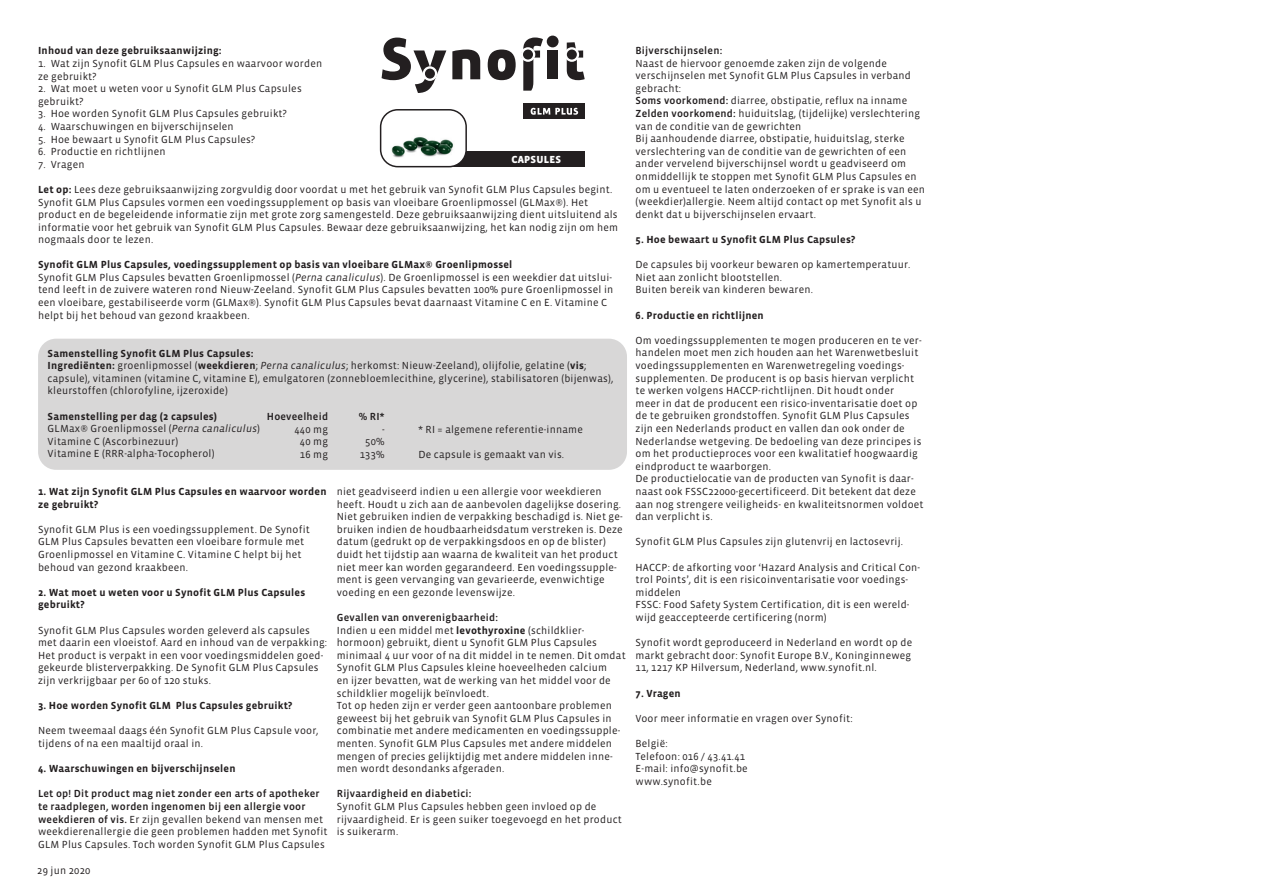
<style>
.page{position:relative;width:1263px;height:893px;background:#fff}
.page>*{position:absolute;margin:0;border:0;box-sizing:border-box;transform-origin:0 0}
.t1{font:10.5px/12.6px "Vista Sans";letter-spacing:.02em;color:#231f20}
.t2{font:700 10.5px/12.6px "Vista Sans";letter-spacing:.02em;color:#231f20}
.t3{font:10.5px/12.6px "Vista Sans Med";letter-spacing:.02em;color:#231f20}
.t4{font:900 10.5px "Vista Sans";letter-spacing:.02em;color:#fff}
.s1{font-weight:700}
.s2{font-style:italic}
.s3{font-family:"Vista Sans Med"}
</style>
<div class="page">
<div style="left:38px;top:339px;width:589px;height:131px;background:#d8d7d7;border-radius:18px"></div>
<div style="left:449px;top:152px;width:135px;height:15px;background:#231f20"></div>
<svg style="left:452px;top:50px;width:28px;height:29px"></svg>
<div style="left:548px;top:50px;width:10px;height:29px;background:#231f20"></div>
<div style="left:547px;top:36px;width:12px;height:11px;background:#231f20;border-radius:50%"></div>
<svg style="left:488px;top:38px;width:55px;height:53px"></svg>
<svg style="left:382px;top:38px;width:64px;height:55px"></svg>
<svg style="left:566px;top:42px;width:19px;height:38px"></svg>
<div style="left:523px;top:103px;width:62px;height:16px;background:#231f20"></div>
<svg style="left:531px;top:108px;width:47px;height:7px"></svg>
<img style="left:381px;top:137px;width:83px;height:30px">
<div style="left:380px;top:109px;width:87px;height:58px;border:2px solid #231f20;border-radius:17px"></div>
<p class="t2" style="left:38px;top:45px;width:185px">Inhoud van deze gebruiksaanwijzing:</p>
<p class="t1" style="left:38px;top:57px;width:286px">1. Wat zijn Synofit GLM Plus Capsules en waarvoor worden ze gebruikt?</p>
<p class="t1" style="left:38px;top:83px;width:265px">2. Wat moet u weten voor u Synofit GLM Plus Capsules gebruikt?</p>
<p class="t1" style="left:38px;top:108px;width:250px">3. Hoe worden Synofit GLM Plus Capsules gebruikt?</p>
<p class="t1" style="left:38px;top:120px;width:197px">4. Waarschuwingen en bijverschijnselen</p>
<p class="t1" style="left:38px;top:133px;width:218px">5. Hoe bewaart u Synofit GLM Plus Capsules?</p>
<p class="t1" style="left:38px;top:146px;width:129px">6. Productie en richtlijnen</p>
<p class="t1" style="left:38px;top:158px;width:48px">7. Vragen</p>
<p class="t4" style="left:511px;top:154px;width:51px">CAPSULES</p>
<p class="t1" style="left:38px;top:183px;width:581px"><span class="s1">Let op:</span> Lees deze gebruiksaanwijzing zorgvuldig door voordat u met het gebruik van Synofit GLM Plus Capsules begint.<br>Synofit GLM Plus Capsules vormen een voedingssupplement op basis van vloeibare Groenlipmossel (GLMax®). Het product en de begeleidende informatie zijn met grote zorg samengesteld. Deze gebruiksaanwijzing dient uitsluitend als informatie voor het gebruik van Synofit GLM Plus Capsules. Bewaar deze gebruiksaanwijzing, het kan nodig zijn om hem nogmaals door te lezen.</p>
<p class="t1" style="left:38px;top:259px;width:577px"><span class="s1">Synofit GLM Plus Capsules, voedingssupplement op basis van vloeibare GLMax® Groenlipmossel<br></span>Synofit GLM Plus Capsules bevatten Groenlipmossel (<span class="s2">Perna canaliculus</span>). De Groenlipmossel is een weekdier dat uitslui&shy;tend leeft in de zuivere wateren rond Nieuw-Zeeland. Synofit GLM Plus Capsules bevatten 100% pure Groenlipmossel in een vloeibare, gestabiliseerde vorm (GLMax®). Synofit GLM Plus Capsules bevat daarnaast Vitamine C en E. Vitamine C helpt bij het behoud van gezond kraakbeen.</p>
<p class="t1" style="left:48px;top:347px;width:567px"><span class="s1">Samenstelling Synofit GLM Plus Capsules:<br>Ingrediënten:</span> groenlipmossel (<span class="s1">weekdieren</span>; <span class="s2">Perna canaliculus</span>; herkomst: Nieuw-Zeeland), olijfolie, gelatine (<span class="s1">vis</span>; capsule), vitaminen (vitamine C, vitamine E), emulgatoren (zonnebloemlecithine, glycerine), stabilisatoren (bijenwas), kleurstoffen (chlorofyline, ijzeroxide)</p>
<p class="t1" style="left:48px;top:410px;width:214px"><span class="s1">Samenstelling per dag (2 capsules)<br></span>GLMax® Groenlipmossel (<span class="s2">Perna canaliculus</span>)<br>Vitamine C (Ascorbinezuur)<br>Vitamine E (RRR-alpha-Tocopherol)</p>
<p class="t3" style="left:267px;top:410px;width:63px">Hoeveelheid</p>
<p class="t3" style="left:359px;top:410px;width:27px">% RI*</p>
<p class="t1" style="left:360px;top:423px;width:26px;text-align:right">-<br>50%<br>133%</p>
<p class="t1" style="left:419px;top:423px;width:166px">* RI = algemene referentie-inname</p>
<p class="t1" style="left:294px;top:423px;width:35px;text-align:center">440 mg<br>40 mg<br>16 mg</p>
<p class="t1" style="left:419px;top:448px;width:147px">De capsule is gemaakt van vis.</p>
<p class="t2" style="left:38px;top:485px;width:290px">1. Wat zijn Synofit GLM Plus Capsules en waarvoor worden ze gebruikt?</p>
<p class="t1" style="left:38px;top:523px;width:273px">Synofit GLM Plus is een voedingssupplement. De Synofit GLM Plus Capsules bevatten een vloeibare formule met Groenlipmossel en Vitamine C. Vitamine C helpt bij het behoud van gezond kraakbeen.</p>
<p class="t2" style="left:38px;top:586px;width:269px">2. Wat moet u weten voor u Synofit GLM Plus Capsules gebruikt?</p>
<p class="t1" style="left:38px;top:624px;width:291px">Synofit GLM Plus Capsules worden geleverd als capsules met daarin een vloeistof. Aard en inhoud van de verpakking:<br>Het product is verpakt in een voor voedingsmiddelen goed&shy;gekeurde blisterverpakking. De Synofit GLM Plus Capsules zijn verkrijgbaar per 60 of 120 stuks.</p>
<p class="t2" style="left:38px;top:699px;width:256px">3. Hoe worden Synofit GLM Plus Capsules gebruikt?</p>
<p class="t1" style="left:38px;top:725px;width:282px">Neem tweemaal daags één Synofit GLM Plus Capsule voor, tijdens of na een maaltijd oraal in.</p>
<p class="t2" style="left:38px;top:762px;width:199px">4. Waarschuwingen en bijverschijnselen</p>
<p class="t3" style="left:38px;top:788px;width:283px">Let op! Dit product mag niet zonder een arts of apotheker te raadplegen, worden ingenomen bij een allergie voor</p>
<p class="t1" style="left:38px;top:813px;width:291px"><span class="s3">weekdieren of vis.</span> Er zijn gevallen bekend van mensen met weekdierenallergie die geen problemen hadden met Synofit<br>GLM Plus Capsules. Toch worden Synofit GLM Plus Capsules</p>
<p class="t1" style="left:37px;top:864px;width:55px">29 jun 2020</p>
<p class="t1" style="left:337px;top:485px;width:287px">niet geadviseerd indien u een allergie voor weekdieren heeft. Houdt u zich aan de aanbevolen dagelijkse dosering.<br>Niet gebruiken indien de verpakking beschadigd is. Niet ge&shy;bruiken indien de houdbaarheidsdatum verstreken is. Deze datum (gedrukt op de verpakkingsdoos en op de blister) duidt het tijdstip aan waarna de kwaliteit van het product niet meer kan worden gegarandeerd. Een voedingssupple&shy;ment is geen vervanging van gevarieerde, evenwichtige voeding en een gezonde levenswijze.</p>
<p class="t3" style="left:337px;top:611px;width:163px">Gevallen van onverenigbaarheid:</p>
<p class="t1" style="left:337px;top:624px;width:290px">Indien u een middel met <span class="s1">levothyroxine</span> (schildklier&shy;hormoon) gebruikt, dient u Synofit GLM Plus Capsules minimaal 4 uur voor of na dit middel in te nemen. Dit omdat Synofit GLM Plus Capsules kleine hoeveelheden calcium<br>en ijzer bevatten, wat de werking van het middel voor de schildklier mogelijk beïnvloedt.<br>Tot op heden zijn er verder geen aantoonbare problemen geweest bij het gebruik van Synofit GLM Plus Capsules in combinatie met andere medicamenten en voedingssupple&shy;menten. Synofit GLM Plus Capsules met andere middelen mengen of precies gelijktijdig met andere middelen inne&shy;men wordt desondanks afgeraden.</p>
<p class="t3" style="left:337px;top:788px;width:136px">Rijvaardigheid en diabetici:</p>
<p class="t1" style="left:337px;top:800px;width:287px">Synofit GLM Plus Capsules hebben geen invloed op de rijvaardigheid. Er is geen suiker toegevoegd en het product is suikerarm.</p>
<p class="t3" style="left:635px;top:44px;width:88px">Bijverschijnselen:</p>
<p class="t1" style="left:635px;top:57px;width:291px">Naast de hiervoor genoemde zaken zijn de volgende verschijnselen met Synofit GLM Plus Capsules in verband gebracht:<br><span class="s3">Soms voorkomend:</span> diarree, obstipatie, reflux na inname <span class="s3">Zelden voorkomend:</span> huiduitslag, (tijdelijke) verslechtering van de conditie van de gewrichten<br>Bij aanhoudende diarree, obstipatie, huiduitslag, sterke verslechtering van de conditie van de gewrichten of een ander vervelend bijverschijnsel wordt u geadviseerd om onmiddellijk te stoppen met Synofit GLM Plus Capsules en om u eventueel te laten onderzoeken of er sprake is van een (weekdier)allergie. Neem altijd contact op met Synofit als u denkt dat u bijverschijnselen ervaart.</p>
<p class="t2" style="left:635px;top:233px;width:221px">5. Hoe bewaart u Synofit GLM Plus Capsules?</p>
<p class="t1" style="left:635px;top:259px;width:276px">De capsules bij voorkeur bewaren op kamertemperatuur.<br>Niet aan zonlicht blootstellen.<br>Buiten bereik van kinderen bewaren.</p>
<p class="t2" style="left:635px;top:309px;width:130px">6. Productie en richtlijnen</p>
<p class="t1" style="left:635px;top:334px;width:290px">Om voedingssupplementen te mogen produceren en te ver&shy;handelen moet men zich houden aan het Warenwetbesluit voedingssupplementen en Warenwetregeling voedings&shy;supplementen. De producent is op basis hiervan verplicht te werken volgens HACCP-richtlijnen. Dit houdt onder<br>meer in dat de producent een risico-inventarisatie doet op de te gebruiken grondstoffen. Synofit GLM Plus Capsules zijn een Nederlands product en vallen dan ook onder de Nederlandse wetgeving. De bedoeling van deze principes is om het productieproces voor een kwalitatief hoogwaardig eindproduct te waarborgen.<br>De productielocatie van de producten van Synofit is daar&shy;naast ook FSSC22000-gecertificeerd. Dit betekent dat deze aan nog strengere veiligheids- en kwaliteitsnormen voldoet dan verplicht is.</p>
<p class="t1" style="left:635px;top:536px;width:269px">Synofit GLM Plus Capsules zijn glutenvrij en lactosevrij.</p>
<p class="t1" style="left:635px;top:561px;width:286px">HACCP: de afkorting voor ‘Hazard Analysis and Critical Con&shy;trol Points’, dit is een risicoinventarisatie voor voedings&shy;middelen<br>FSSC: Food Safety System Certification, dit is een wereld&shy;wijd geaccepteerde certificering (norm)</p>
<p class="t1" style="left:635px;top:637px;width:278px;text-align:justify">Synofit wordt geproduceerd in Nederland en wordt op de markt gebracht door: Synofit Europe B.V., Koninginneweg 11, 1217 KP Hilversum, Nederland, www.synofit.nl.</p>
<p class="t2" style="left:635px;top:687px;width:47px">7. Vragen</p>
<p class="t1" style="left:635px;top:712px;width:219px">Voor meer informatie en vragen over Synofit:</p>
<p class="t1" style="left:635px;top:737px;width:114px">België:<br>Telefoon: 016 / 43.41.41<br>E-mail: info@synofit.be www.synofit.be</p>
</div>
